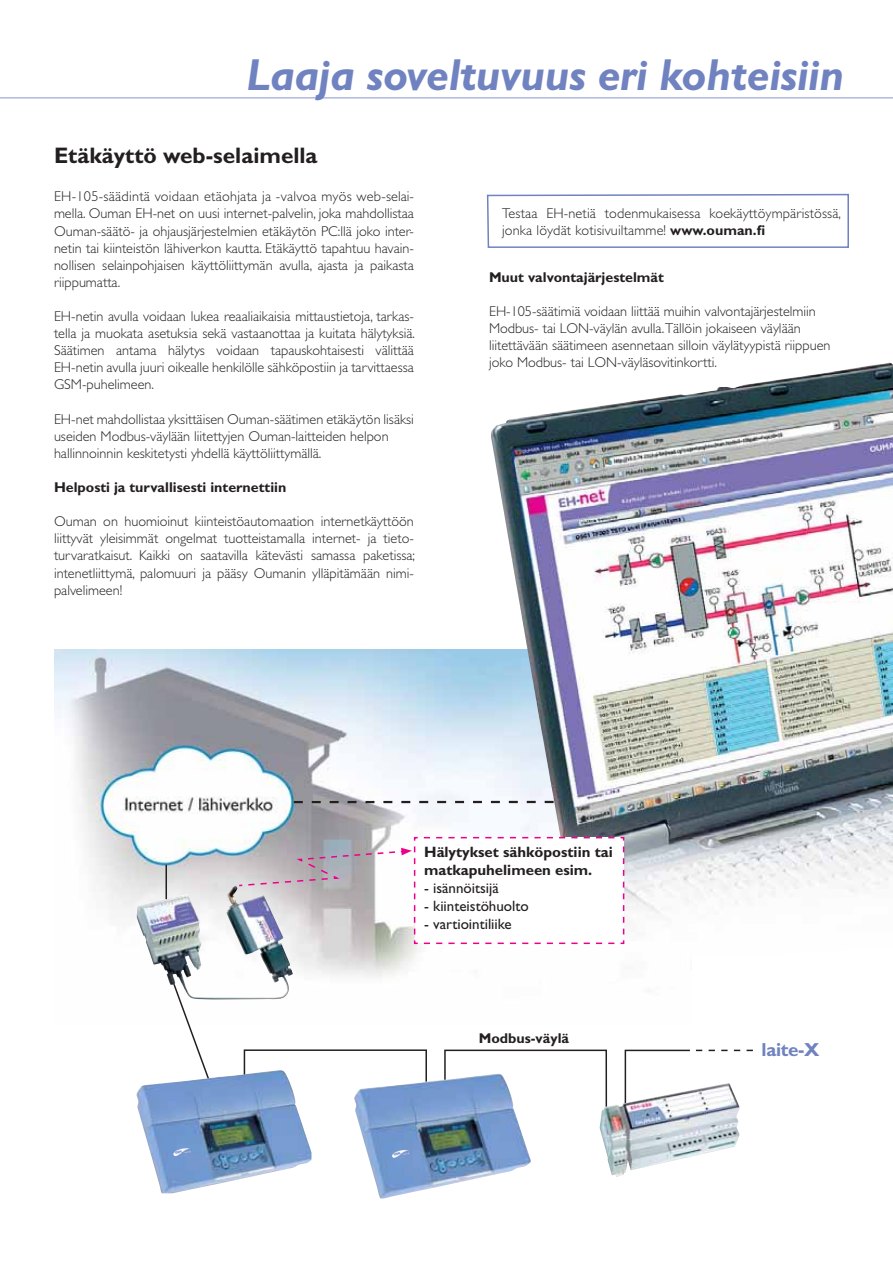
<style>
.page{position:relative;width:893px;height:1263px;background:#fff}
.page>*{position:absolute;margin:0;border:0;box-sizing:border-box;transform-origin:0 0}
.t1{font:italic 700 45px "Gill Sans";letter-spacing:-.01em;color:#7082c0}
.t2{font:700 22.5px "Gill Sans";color:#231f20}
.t3{font:700 18.9px "Gill Sans";letter-spacing:-.02em;color:#7082c0}
.t4{font:15px "Gill Sans";color:#231f20}
.t5{font:700 15px/18px "Gill Sans";color:#231f20}
.t6{font:300 14.25px/17.1px "Gill Sans";color:#231f20;text-align:justify}
.t7{font:700 14.25px "Gill Sans";color:#231f20}
.s1{font-weight:700}
</style>
<div class="page">
<img style="left:54px;top:649px;width:437px;height:351px">
<hr style="left:0;top:97px;width:893px;height:2px;background:#b0b8dd">
<img style="left:491px;top:363px;width:402px;height:551px">
<svg style="left:486px;top:193px;width:363px;height:55px"></svg>
<svg style="left:243px;top:1049px;width:184px;height:25px"></svg>
<svg style="left:165px;top:999px;width:57px;height:71px"></svg>
<img style="left:137px;top:886px;width:156px;height:113px">
<img style="left:136px;top:1070px;width:175px;height:123px">
<hr style="left:165px;top:865px;width:2px;height:34px;background:#231f20">
<svg style="left:294px;top:801px;width:260px;height:2px"></svg>
<svg style="left:624px;top:1049px;width:129px;height:34px"></svg>
<svg style="left:444px;top:1049px;width:163px;height:34px"></svg>
<img style="left:354px;top:1074px;width:177px;height:125px">
<svg style="left:239px;top:836px;width:386px;height:109px"></svg>
<img style="left:173px;top:1148px;width:20px;height:9px">
<img style="left:392px;top:1150px;width:19px;height:9px">
<img style="left:599px;top:1083px;width:141px;height:94px">
<h1 class="t1" style="left:247px;top:60px;width:599px">Laaja soveltuvuus eri kohteisiin</h1>
<h2 class="t2" style="left:54px;top:148px;width:265px">Etäkäyttö web-selaimella</h2>
<p class="t6" style="left:54px;top:190px;width:361px">EH-105-säädintä voidaan etäohjata ja -valvoa myös web-selai&shy;mella. Ouman EH-net on uusi internet-palvelin, joka mahdollistaa Ouman-säätö- ja ohjausjärjestelmien etäkäytön PC:llä joko inter&shy;netin tai kiinteistön lähiverkon kautta. Etäkäyttö tapahtuu havain&shy;nollisen selainpohjaisen käyttöliittymän avulla, ajasta ja paikasta riippumatta.</p>
<p class="t6" style="left:54px;top:309px;width:362px">EH-netin avulla voidaan lukea reaaliaikaisia mittaustietoja, tarkas&shy;tella ja muokata asetuksia sekä vastaanottaa ja kuitata hälytyksiä.<br>Säätimen antama hälytys voidaan tapauskohtaisesti välittää EH-netin avulla juuri oikealle henkilölle sähköpostiin ja tarvittaessa GSM-puhelimeen.</p>
<p class="t6" style="left:54px;top:412px;width:361px;text-align:left">EH-net mahdollistaa yksittäisen Ouman-säätimen etäkäytön lisäksi useiden Modbus-väylään liitettyjen Ouman-laitteiden helpon hallinnoinnin keskitetysti yhdellä käyttöliittymällä.</p>
<p class="t7" style="left:54px;top:482px;width:234px">Helposti ja turvallisesti internettiin</p>
<p class="t6" style="left:54px;top:514px;width:362px">Ouman on huomioinut kiinteistöautomaation internetkäyttöön liittyvät yleisimmät ongelmat tuotteistamalla internet- ja tieto&shy;turvaratkaisut. Kaikki on saatavilla kätevästi samassa paketissa; intenetliittymä, palomuuri ja pääsy Oumanin ylläpitämään nimi&shy;palvelimeen!</p>
<p class="t6" style="left:502px;top:206px;width:340px">Testaa EH-netiä todenmukaisessa koekäyttöympäristössä, jonka löydät kotisivuiltamme! <span class="s1">www.ouman.fi</span></p>
<p class="t7" style="left:489px;top:272px;width:176px">Muut valvontajärjestelmät</p>
<p class="t6" style="left:489px;top:304px;width:343px;text-align:left">EH-105-säätimiä voidaan liittää muihin valvontajärjestelmiin Modbus- tai LON-väylän avulla.Tällöin jokaiseen väylään liitettävään säätimeen asennetaan silloin väylätyypistä riippuen joko Modbus- tai LON-väyläsovitinkortti.</p>
<p class="t5" style="left:424px;top:844px;width:190px">Hälytykset sähköpostiin tai matkapuhelimeen esim.</p>
<p class="t4" style="left:424px;top:882px;width:76px">- isännöitsijä</p>
<p class="t4" style="left:424px;top:900px;width:106px">- kiinteistöhuolto</p>
<p class="t4" style="left:424px;top:918px;width:89px">- vartiointiliike</p>
<p class="t7" style="left:479px;top:1033px;width:92px">Modbus-väylä</p>
<h3 class="t3" style="left:761px;top:1043px;width:59px">laite-X</h3>
</div>
